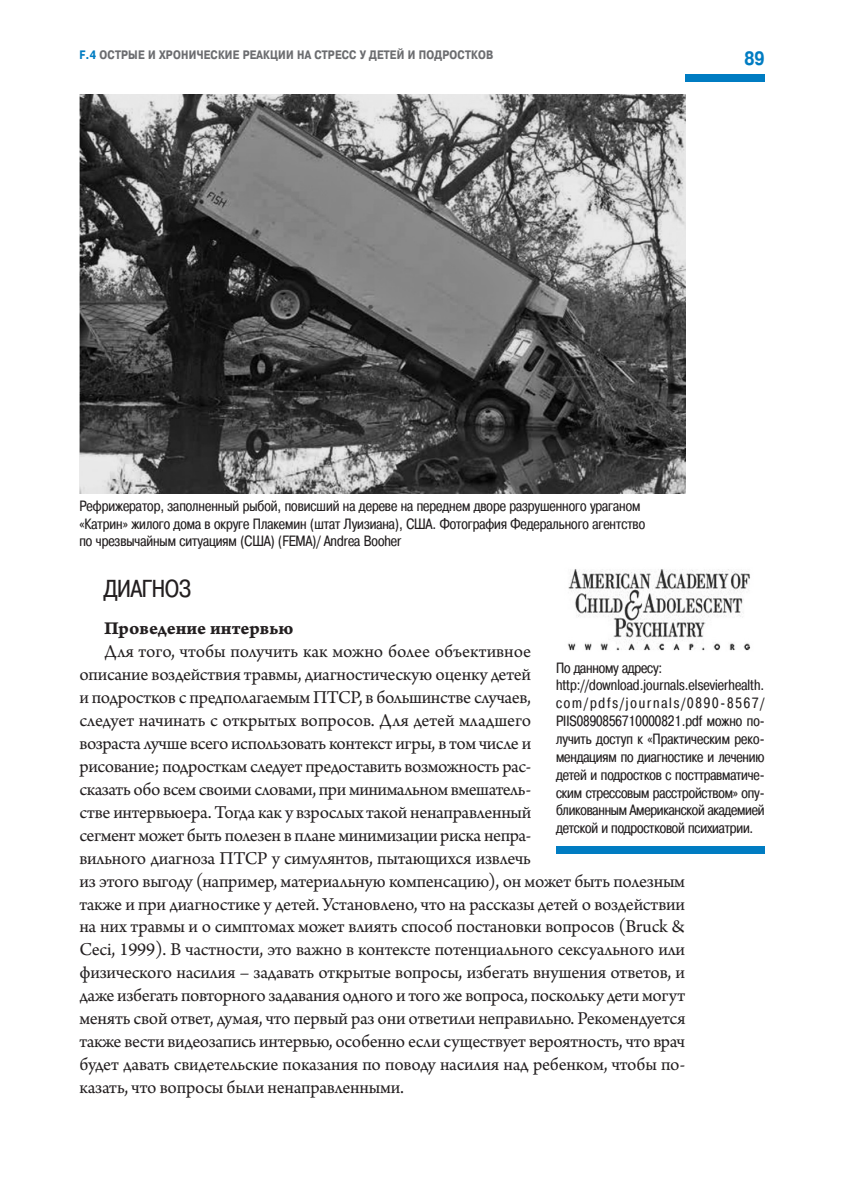
<style>
.page{position:relative;width:844px;height:1191px;background:#fff}
.page>*{position:absolute;margin:0;border:0;box-sizing:border-box;transform-origin:0 0}
.Head-1{font:24.5px "Pragmatica Cond C";color:#231f20}
.t1{font:700 19.25px "Pragmatica Cond C";color:#007cc2}
.Main{font:19.07px/22.9px "Arno Pro";letter-spacing:-.015em;color:#231f20}
.Head2{font:19.07px "Arno Pro Bold Caption";color:#231f20}
.Citata{font:14.88px/17.8px "Pragmatica Cond C";letter-spacing:-.01em;color:#231f20;text-align:justify}
.Citata2{font:14.88px/17.5px "Pragmatica Cond C";color:#231f20}
.t2{font:700 12.25px "Pragmatica Cond C";letter-spacing:.02em;color:#6c6d70}
.s1{color:#007cc2}
</style>
<div class="page">
<div style="left:685px;top:74px;width:79px;height:8px;background:#007cc2"></div>
<img style="left:79px;top:94px;width:606px;height:399px">
<img style="left:567px;top:569px;width:184px;height:82px">
<div style="left:556px;top:846px;width:208px;height:7px;background:#007cc2"></div>
<p class="t2" style="left:79px;top:48px;width:415px"><span class="s1">F.4</span> ОСТРЫЕ И ХРОНИЧЕСКИЕ РЕАКЦИИ НА СТРЕСС У ДЕТЕЙ И ПОДРОСТКОВ</p>
<p class="t1" style="left:744px;top:47px;width:22px">89</p>
<p class="Citata2" style="left:79px;top:497px;width:567px">Рефрижератор, заполненный рыбой, повисший на дереве на переднем дворе разрушенного ураганом «Катрин» жилого дома в округе Плакемин (штат Луизиана), США. Фотография Федерального агентство по чрезвычайным ситуациям (США) (FEMA)/ Andrea Booher</p>
<p class="Head-1" style="left:104px;top:575px;width:88px">ДИАГНОЗ</p>
<p class="Head2" style="left:104px;top:617px;width:191px">Проведение интервью</p>
<p class="Main" style="left:79px;top:641px;width:607px;text-indent:25px">Для того, чтобы получить как можно более объективное<br>описание воздействия травмы, диагностическую оценку детей<br>и подростков с предполагаемым ПТСР, в большинстве случаев,<br>следует начинать с открытых вопросов. Для детей младшего<br>возраста лучше всего использовать контекст игры, в том числе и<br>рисование; подросткам следует предоставить возможность рас-<br>сказать обо всем своими словами, при минимальном вмешатель-<br>стве интервьюера. Тогда как у взрослых такой ненаправленный<br>сегмент может быть полезен в плане минимизации риска непра-<br>вильного диагноза ПТСР у симулянтов, пытающихся извлечь<br>из этого выгоду (например, материальную компенсацию), он может быть полезным также и при диагностике у детей. Установлено, что на рассказы детей о воздействии на них травмы и о симптомах может влиять способ постановки вопросов (Bruck &amp; Ceci, 1999). В частности, это важно в контексте потенциального сексуального или физического насилия – задавать открытые вопросы, избегать внушения ответов, и даже избегать повторного задавания одного и того же вопроса, поскольку дети могут менять свой ответ, думая, что первый раз они ответили неправильно. Рекомендуется также вести видеозапись интервью, особенно если существует вероятность, что врач будет давать свидетельские показания по поводу насилия над ребенком, чтобы по&shy;казать, что вопросы были ненаправленными.</p>
<p class="Citata" style="left:556px;top:658px;width:108px">По данному адресу:</p>
<p class="Citata" style="left:556px;top:676px;width:210px">http://download.journals.elsevierhealth. com/pdfs/journals/0890-8567/ PIIS0890856710000821.pdf можно по&shy;лучить доступ к «Практическим реко&shy;мендациям по диагностике и лечению детей и подростков с посттравматиче&shy;ским стрессовым расстройством» опу&shy;бликованным Американской академией детской и подростковой психиатрии.</p>
</div>
